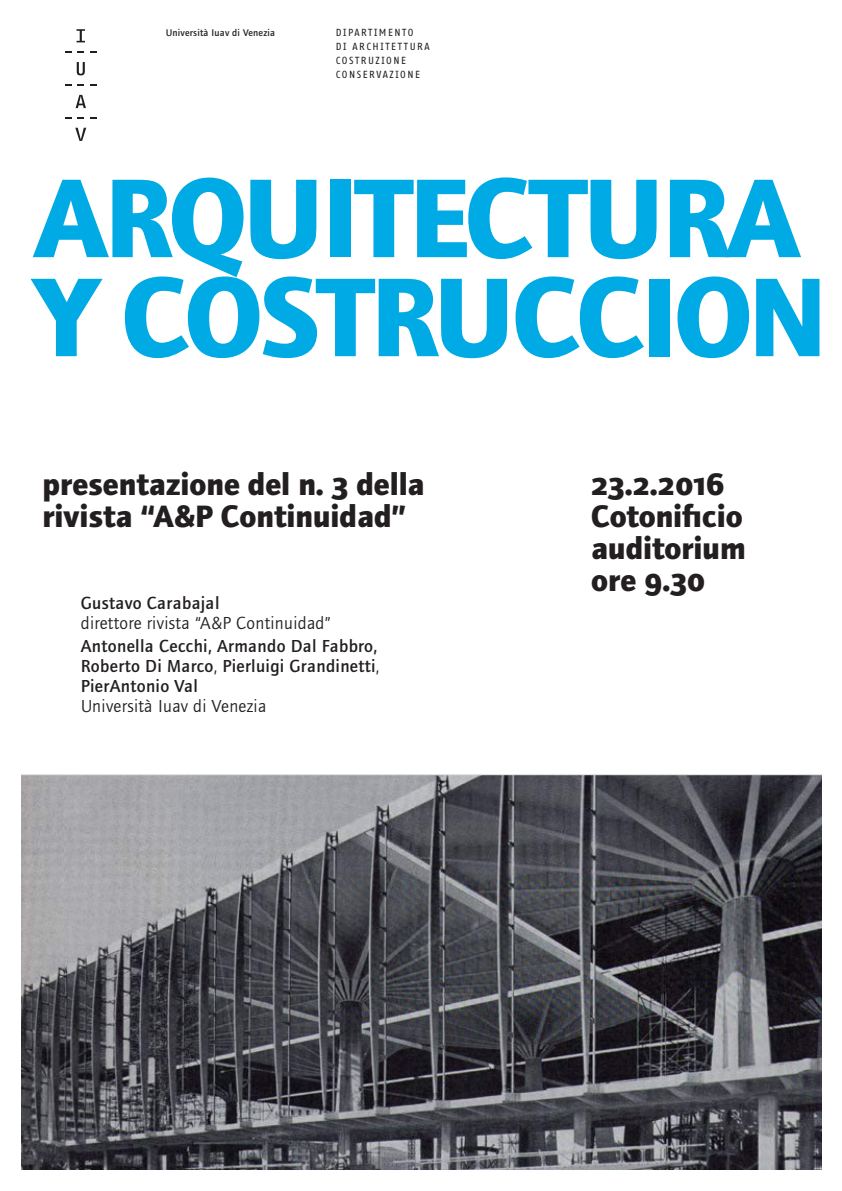
<style>
.page{position:relative;width:842px;height:1191px;background:#fff}
.page>*{position:absolute;margin:0;border:0;box-sizing:border-box;transform-origin:0 0}
.TITOLO{font:700 116px/99px "Foundry Journal";letter-spacing:-.03em;color:#00abe5}
.SOTTOTITOLO___INFO{font:700 32px/32px "Foundry Journal";color:#231f20}
.SOTTOTITOLO___INFO-2{font:700 32px "Foundry Journal SC";color:#231f20}
.TESTO_piccolo{font:500 18px "Foundry Journal";letter-spacing:.02em;color:#231f20}
.TESTO_piccolo-2{font:18px "Foundry Journal";letter-spacing:.02em;color:#231f20}
.INTESTAZIONE_maiusco{font:10px "Fago Office Sans";letter-spacing:.15em;color:#231f20}
.INTESTAZIONE_iuav{font:500 10px "Foundry Journal";letter-spacing:.02em;color:#231f20}
.s1{font-family:"Foundry Journal SC"}
.s2{font-weight:400}
.s3{font-family:"Foundry Journal"}
</style>
<div class="page">
<svg style="left:77px;top:29px;width:8px;height:13px"></svg>
<svg style="left:65px;top:51px;width:7px;height:2px"></svg>
<svg style="left:78px;top:51px;width:6px;height:2px"></svg>
<svg style="left:90px;top:51px;width:6px;height:2px"></svg>
<svg style="left:77px;top:62px;width:8px;height:13px"></svg>
<svg style="left:65px;top:84px;width:7px;height:2px"></svg>
<svg style="left:78px;top:84px;width:6px;height:2px"></svg>
<svg style="left:90px;top:84px;width:6px;height:2px"></svg>
<svg style="left:76px;top:95px;width:10px;height:13px"></svg>
<svg style="left:65px;top:117px;width:7px;height:2px"></svg>
<svg style="left:78px;top:117px;width:6px;height:2px"></svg>
<svg style="left:90px;top:117px;width:6px;height:2px"></svg>
<svg style="left:75px;top:128px;width:11px;height:13px"></svg>
<img style="left:21px;top:774px;width:800px;height:395px">
<p class="INTESTAZIONE_iuav" style="left:166px;top:27px;width:111px">Università Iuav di Venezia</p>
<p class="INTESTAZIONE_maiusco" style="left:336px;top:27px;width:79px">DIPARTIMENTO</p>
<p class="INTESTAZIONE_maiusco" style="left:336px;top:41px;width:95px">DI ARCHITETTURA</p>
<p class="INTESTAZIONE_maiusco" style="left:336px;top:55px;width:72px">COSTRUZIONE</p>
<p class="INTESTAZIONE_maiusco" style="left:336px;top:69px;width:85px">CONSERVAZIONE</p>
<p class="TITOLO" style="left:34px;top:169px;width:794px">ARQUITECTURA<br>Y COSTRUCCION</p>
<p class="SOTTOTITOLO___INFO" style="left:43px;top:468px;width:383px">presentazione del n. <span class="s1">3</span> della rivista “A&amp;P Continuidad”</p>
<p class="TESTO_piccolo" style="left:81px;top:593px;width:140px">Gustavo Carabajal</p>
<p class="TESTO_piccolo-2" style="left:81px;top:613px;width:252px">direttore rivista “A&amp;P Continuidad”</p>
<p class="TESTO_piccolo" style="left:81px;top:636px;width:298px">Antonella Cecchi, Armando Dal Fabbro,</p>
<p class="TESTO_piccolo" style="left:81px;top:656px;width:300px">Roberto Di Marco<span class="s2">,</span> Pierluigi Grandinetti<span class="s2">,</span></p>
<p class="TESTO_piccolo" style="left:81px;top:676px;width:119px">PierAntonio Val</p>
<p class="TESTO_piccolo-2" style="left:81px;top:696px;width:187px">Università Iuav di Venezia</p>
<p class="SOTTOTITOLO___INFO-2" style="left:591px;top:465px;width:135px">23.2.2016</p>
<p class="SOTTOTITOLO___INFO" style="left:591px;top:500px;width:153px">Cotonificio</p>
<p class="SOTTOTITOLO___INFO" style="left:591px;top:532px;width:156px">auditorium</p>
<p class="SOTTOTITOLO___INFO-2" style="left:591px;top:561px;width:115px"><span class="s3">ore</span> 9.30</p>
</div>
